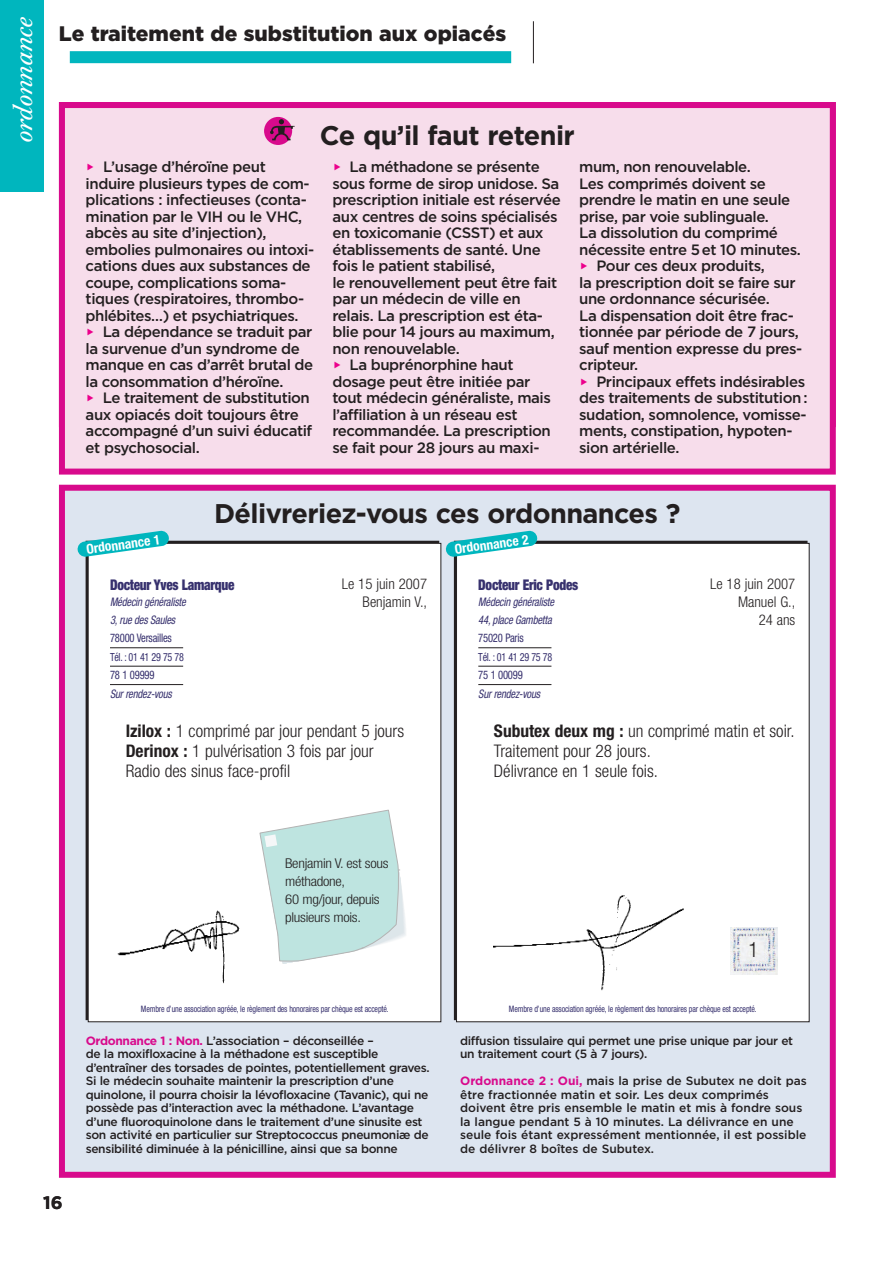
<style>
.page{position:relative;width:893px;height:1263px;background:#fff}
.page>*{position:absolute;margin:0;border:0;box-sizing:border-box;transform-origin:0 0}
.t1{font:700 27px "Gotham";letter-spacing:-.02em;color:#231f20}
.t2{font:italic 27px "Bodoni Old Face BE";color:#fff}
.t3{font:900 21px "Gotham";color:#231f20}
.t4{font:300 condensed 21px "Helvetica Neue";color:#231f20}
.t5{font:700 18px "Gotham";color:#231f20}
.t6{font:300 condensed 17.4px/20.2px "Helvetica Neue";color:#231f20}
.t7{font:500 15px/16.5px "Gotham";letter-spacing:-.03em;color:#231f20}
.t8{font:300 condensed 14.7px/17.7px "Helvetica Neue";color:#231f20;text-align:right}
.t9{font:900 condensed 14.7px "Helvetica Neue";letter-spacing:-.02em;color:#37316e;scale:.9 1}
.t10{font:300 condensed 13.5px/18px "Helvetica Neue";letter-spacing:-.02em;color:#231f20;scale:1.1 1}
.t11{font:700 condensed 13.5px "Helvetica Neue";color:#fff}
.t12{font:500 12px/13.5px "Gotham";letter-spacing:-.03em;color:#231f20}
.t13{font:500 12px/13.5px "Gotham";color:#231f20}
.t14{font:italic condensed 11.85px/18.5px "Helvetica Neue";letter-spacing:-.02em;color:#37316e;scale:.9 1}
.t15{font:condensed 11.85px "Helvetica Neue";letter-spacing:-.02em;color:#37316e;scale:.9 1}
.t16{font:condensed 11.25px "Helvetica Neue";letter-spacing:-.03em;color:#37316e;scale:.9 1}
.t17{font:condensed 8.85px "Helvetica Neue";letter-spacing:-.02em;color:#37316e;scale:.9 1}
.s1{color:#ec008c}
.s2{font-weight:700}
.s3{font-weight:700;color:#d80a8c}
</style>
<div class="page">
<div style="left:0;top:0;width:43px;height:191px;background:#00b6be"></div>
<div style="left:62px;top:488px;width:770px;height:687px;background:#dde5f0"></div>
<div style="left:59px;top:485px;width:776px;height:693px;border:6px solid #d80a8c"></div>
<div style="left:88px;top:543px;width:353px;height:479px;background:#fff"></div>
<hr style="left:110px;top:648px;width:73px;height:1px;background:#231f20">
<hr style="left:110px;top:666px;width:73px;height:1px;background:#231f20">
<hr style="left:110px;top:684px;width:73px;height:1px;background:#231f20">
<svg style="left:77px;top:530px;width:92px;height:27px"></svg>
<img style="left:117px;top:910px;width:123px;height:74px">
<div style="left:456px;top:543px;width:353px;height:479px;background:#fff"></div>
<hr style="left:478px;top:648px;width:73px;height:1px;background:#231f20">
<hr style="left:478px;top:666px;width:73px;height:1px;background:#231f20">
<hr style="left:478px;top:684px;width:73px;height:1px;background:#231f20">
<svg style="left:445px;top:530px;width:92px;height:27px"></svg>
<img style="left:493px;top:895px;width:191px;height:96px">
<div style="left:62px;top:105px;width:770px;height:367px;background:#f7ddeb"></div>
<div style="left:59px;top:102px;width:776px;height:373px;border:6px solid #d80a8c"></div>
<div style="left:264px;top:117px;width:28px;height:28px;background:#d80a8c;border-radius:50%"></div>
<svg style="left:270px;top:119px;width:24px;height:21px"></svg>
<svg style="left:259px;top:809px;width:147px;height:155px"></svg>
<img style="left:730px;top:927px;width:47px;height:47px">
<div style="left:70px;top:51px;width:441px;height:12px;background:#00b6be"></div>
<hr style="left:533px;top:21px;width:1px;height:42px;background:#231f20">
<h1 class="t2" style="left:12px;top:144px;width:128px;rotate:-90deg">ordonnance</h1>
<h2 class="t3" style="left:59px;top:26px;width:449px">Le traitement de substitution aux opiacés</h2>
<h1 class="t1" style="left:320px;top:125px;width:257px">Ce qu’il faut retenir</h1>
<p class="t7" style="left:86px;top:160px;width:230px"><span class="s1">◆</span> L’usage d’héroïne peut induire plusieurs types de com&shy;plications : infectieuses (conta&shy;mination par le VIH ou le VHC, abcès au site d’injection), embolies pulmonaires ou intoxi&shy;cations dues aux substances de coupe, complications soma&shy;tiques (respiratoires, thrombo&shy;phlébites…) et psychiatriques.</p>
<p class="t7" style="left:86px;top:325px;width:229px"><span class="s1">◆</span> La dépendance se traduit par la survenue d’un syndrome de manque en cas d’arrêt brutal de la consommation d’héroïne.</p>
<p class="t7" style="left:86px;top:391px;width:228px"><span class="s1">◆</span> Le traitement de substitution aux opiacés doit toujours être accompagné d’un suivi éducatif et psychosocial.</p>
<p class="t7" style="left:332px;top:160px;width:230px"><span class="s1">◆</span> La méthadone se présente sous forme de sirop unidose. Sa prescription initiale est réservée aux centres de soins spécialisés en toxicomanie (CSST) et aux établissements de santé. Une fois le patient stabilisé,<br>le renouvellement peut être fait par un médecin de ville en relais. La prescription est éta&shy;blie pour 14 jours au maximum, non renouvelable.</p>
<p class="t7" style="left:332px;top:358px;width:220px"><span class="s1">◆</span> La buprénorphine haut dosage peut être initiée par tout médecin généraliste, mais l’affiliation à un réseau est recommandée. La prescription se fait pour 28 jours au maxi-</p>
<p class="t7" style="left:579px;top:160px;width:223px">mum, non renouvelable.<br>Les comprimés doivent se prendre le matin en une seule prise, par voie sublinguale.<br>La dissolution du comprimé nécessite entre 5et 10 minutes.</p>
<p class="t7" style="left:579px;top:259px;width:225px"><span class="s1">◆</span> Pour ces deux produits,<br>la prescription doit se faire sur une ordonnance sécurisée.<br>La dispensation doit être frac&shy;tionnée par période de 7 jours, sauf mention expresse du pres&shy;cripteur.</p>
<p class="t7" style="left:579px;top:374px;width:230px"><span class="s1">◆</span> Principaux effets indésirables des traitements de substitution: sudation, somnolence, vomisse&shy;ments, constipation, hypoten&shy;sion artérielle.</p>
<p class="t11" style="left:86px;top:545px;width:76px;rotate:-8deg">Ordonnance 1</p>
<h1 class="t1" style="left:214px;top:504px;width:468px">Délivreriez-vous ces ordonnances ?</h1>
<p class="t11" style="left:454px;top:545px;width:76px;rotate:-8deg">Ordonnance 2</p>
<p class="t9" style="left:110px;top:580px;width:140px">Docteur Yves Lamarque</p>
<p class="t14" style="left:110px;top:593px;width:86px">Médecin généraliste<br>3, rue des Saules</p>
<p class="t15" style="left:110px;top:634px;width:70px">78000 Versailles</p>
<p class="t16" style="left:110px;top:653px;width:84px">Tél. : 01 41 29 75 78</p>
<p class="t15" style="left:110px;top:671px;width:51px">78 1 09999</p>
<p class="t14" style="left:110px;top:685px;width:70px">Sur rendez-vous</p>
<p class="t8" style="left:342px;top:577px;width:87px">Le 15 juin 2007<br>Benjamin V.,</p>
<p class="t9" style="left:478px;top:580px;width:112px">Docteur Eric Podes</p>
<p class="t14" style="left:478px;top:593px;width:86px">Médecin généraliste<br>44, place Gambetta</p>
<p class="t15" style="left:478px;top:634px;width:52px">75020 Paris</p>
<p class="t16" style="left:478px;top:653px;width:84px">Tél. : 01 41 29 75 78</p>
<p class="t15" style="left:478px;top:671px;width:51px">75 1 00099</p>
<p class="t14" style="left:478px;top:685px;width:70px">Sur rendez-vous</p>
<p class="t8" style="left:710px;top:577px;width:87px">Le 18 juin 2007<br>Manuel G.,<br>24 ans</p>
<p class="t6" style="left:126px;top:722px;width:280px"><span class="s2">Izilox :</span> 1 comprimé par jour pendant 5 jours<br><span class="s2">Derinox :</span> 1 pulvérisation 3 fois par jour<br>Radio des sinus face-profil</p>
<p class="t6" style="left:494px;top:722px;width:302px"><span class="s2">Subutex deux mg :</span> un comprimé matin et soir.<br>Traitement pour 28 jours.<br>Délivrance en 1 seule fois.</p>
<p class="t5" style="left:43px;top:1196px;width:21px">16</p>
<p class="t10" style="left:285px;top:855px;width:95px">Benjamin V. est sous méthadone,<br>60 mg/jour, depuis plusieurs mois.</p>
<p class="t17" style="left:141px;top:1006px;width:277px">Membre d’une association agréée, le règlement des honoraires par chèque est accepté.</p>
<h2 class="t4" style="left:748px;top:942px;width:12px">1</h2>
<p class="t17" style="left:509px;top:1006px;width:277px">Membre d’une association agréée, le règlement des honoraires par chèque est accepté.</p>
<p class="t12" style="left:86px;top:1035px;width:345px"><span class="s3">Ordonnance 1 : Non.</span> L’association – déconseillée –<br>de la moxifloxacine à la méthadone est susceptible d’entraîner des torsades de pointes, potentiellement graves.<br>Si le médecin souhaite maintenir la prescription d’une quinolone, il pourra choisir la lévofloxacine (Tavanic), qui ne possède pas d’interaction avec la méthadone. L’avantage d’une fluoroquinolone dans le traitement d’une sinusite est son activité en particulier sur Streptococcus pneumoniæ de sensibilité diminuée à la pénicilline, ainsi que sa bonne</p>
<p class="t12" style="left:460px;top:1035px;width:334px">diffusion tissulaire qui permet une prise unique par jour et un traitement court (5 à 7 jours).</p>
<p class="t13" style="left:460px;top:1075px;width:348px"><span class="s3">Ordonnance 2 : Oui,</span> mais la prise de Subutex ne doit pas être fractionnée matin et soir. Les deux comprimés doivent être pris ensemble le matin et mis à fondre sous la langue pendant 5 à 10 minutes. La délivrance en une seule fois étant expressément mentionnée, il est possible de délivrer 8 boîtes de Subutex.</p>
</div>
